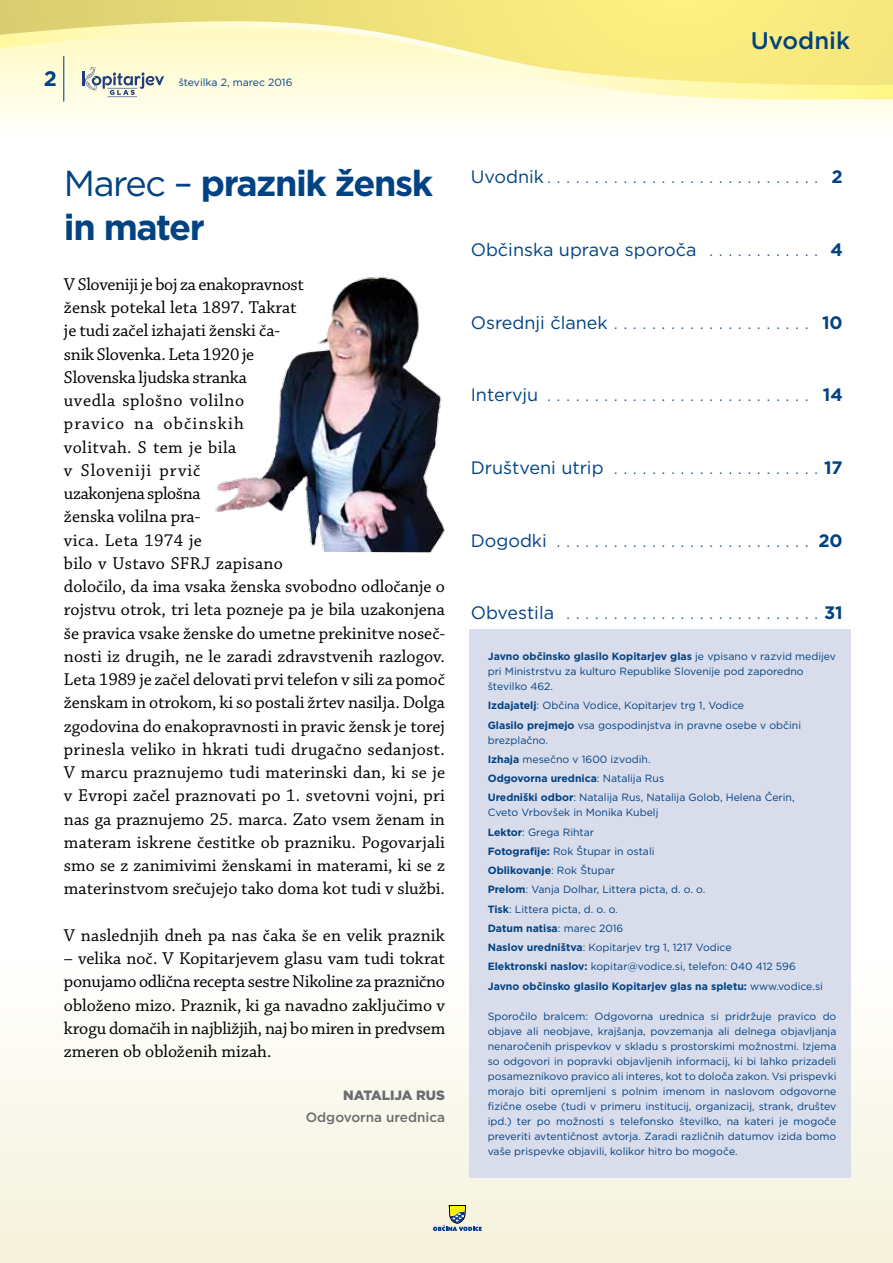
<style>
.page{position:relative;width:893px;height:1263px;background:#fff}
.page>*{position:absolute;margin:0;border:0;box-sizing:border-box;transform-origin:0 0}
.t1{font:700 36px/43.2px "Gotham OT";letter-spacing:-.04em;color:#004282}
.t2{font:500 24px "Gotham OT";color:#004282}
.t3{font:700 21px "Gotham OT";color:#004282}
.t4{font:18px/23.2px "Chaparral Pro";color:#000}
.t5{font:300 18px "Gotham OT";color:#004282}
.t6{font:18px "Gotham OT";color:#004282}
.t7{font:500 13.5px "Gotham OT";color:#6b6c6f}
.t8{font:900 13.5px "Gotham OT";color:#6b6c6f}
.t9{font:10.5px/19.2px "Gotham OT";color:#004282}
.s1{font-weight:400}
.s2{font-weight:700}
.s3{font-weight:300}
</style>
<div class="page">
<div style="left:0;top:0;width:893px;height:142px;background:#fffef4"></div>
<svg style="left:0;top:86px;width:893px;height:17px"></svg>
<svg style="left:0;top:0;width:893px;height:86px;background:#f8ee9c"></svg>
<div style="left:0;top:961px;width:893px;height:302px;background:linear-gradient(to bottom,#fefefe,#f5f2db)"></div>
<hr style="left:63px;top:56px;width:1px;height:46px;background:#004282">
<svg style="left:83px;top:67px;width:81px;height:31px;background:#cfd3c8"></svg>
<div style="left:469px;top:630px;width:381px;height:548px;background:#d9dceb"></div>
<svg style="left:433px;top:1205px;width:49px;height:26px"></svg>
<img style="left:215px;top:276px;width:230px;height:276px">
<h3 class="t3" style="left:44px;top:67px;width:15px">2</h3>
<p class="t9" style="left:179px;top:72px;width:115px">številka 2, marec 2016</p>
<h2 class="t2" style="left:751px;top:27px;width:101px">Uvodnik</h2>
<h1 class="t1" style="left:64px;top:161px;width:371px"><span class="s1">Marec –</span> praznik žensk in mater</h1>
<p class="t4" style="left:64px;top:273px;width:383px">V Sloveniji je boj za enakopravnost<br>žensk potekal leta 1897. Takrat<br>je tudi začel izhajati ženski ča-<br>snik Slovenka. Leta 1920 je<br>Slovenska ljudska stranka<br>uvedla splošno volilno<br>pravico na občinskih<br>volitvah. S tem je bila<br>v Sloveniji prvič<br>uzakonjena splošna<br>ženska volilna pra-<br>vica. Leta 1974 je<br>bilo v Ustavo SFRJ zapisano<br>določilo, da ima vsaka ženska svobodno odločanje o rojstvu otrok, tri leta pozneje pa je bila uzakonjena še pravica vsake ženske do umetne prekinitve noseč&shy;nosti iz drugih, ne le zaradi zdravstvenih razlogov.<br>Leta 1989 je začel delovati prvi telefon v sili za pomoč ženskam in otrokom, ki so postali žrtev nasilja. Dolga zgodovina do enakopravnosti in pravic žensk je torej prinesla veliko in hkrati tudi drugačno sedanjost.<br>V marcu praznujemo tudi materinski dan, ki se je v Evropi začel praznovati po 1. svetovni vojni, pri nas ga praznujemo 25. marca. Zato vsem ženam in materam iskrene čestitke ob prazniku. Pogovarjali smo se z zanimivimi ženskami in materami, ki se z materinstvom srečujejo tako doma kot tudi v službi.</p>
<h3 class="t4" style="left:64px;top:924px;width:382px">V naslednjih dneh pa nas čaka še en velik praznik</h3>
<p class="t4" style="left:64px;top:947px;width:383px;text-align:justify">– velika noč. V Kopitarjevem glasu vam tudi tokrat ponujamo odlična recepta sestre Nikoline za praznično obloženo mizo. Praznik, ki ga navadno zaključimo v krogu domačih in najbližjih, naj bo miren in predvsem zmeren ob obloženih mizah.</p>
<p class="t8" style="left:343px;top:1087px;width:103px">NATALIJA RUS</p>
<p class="t7" style="left:306px;top:1110px;width:141px">Odgovorna urednica</p>
<h3 class="t5" style="left:471px;top:167px;width:374px"><span class="s1">Uvodnik</span> . . . . . . . . . . . . . . . . . . . . . . . . . . . . . <span class="s2">2</span></h3>
<h3 class="t6" style="left:471px;top:240px;width:374px">Občinska uprava sporoča <span class="s3">. . . . . . . . . . . .</span> <span class="s2">4</span></h3>
<h3 class="t5" style="left:471px;top:312px;width:374px"><span class="s1">Osrednji članek</span> . . . . . . . . . . . . . . . . . . . . . <span class="s2">10</span></h3>
<h3 class="t5" style="left:471px;top:385px;width:374px"><span class="s1">Intervju</span> . . . . . . . . . . . . . . . . . . . . . . . . . . . . <span class="s2">14</span></h3>
<h3 class="t5" style="left:471px;top:458px;width:374px"><span class="s1">Društveni utrip</span> . . . . . . . . . . . . . . . . . . . . . <span class="s2">17</span></h3>
<h3 class="t5" style="left:471px;top:530px;width:374px"><span class="s1">Dogodki</span> . . . . . . . . . . . . . . . . . . . . . . . . . . <span class="s2">20</span></h3>
<h3 class="t5" style="left:471px;top:603px;width:374px"><span class="s1">Obvestila</span> . . . . . . . . . . . . . . . . . . . . . . . . . . <span class="s2">31</span></h3>
<p class="t9" style="left:488px;top:649px;width:350px;line-height:15px"><span class="s2">Javno občinsko glasilo Kopitarjev glas</span> je vpisano v razvid medijev pri Ministrstvu za kulturo Republike Slovenije pod zaporedno številko 462.</p>
<p class="t9" style="left:488px;top:696px;width:315px"><span class="s2">Izdajatelj</span>: Občina Vodice, Kopitarjev trg 1, Vodice<br><span class="s2">Glasilo prejmejo</span> vsa gospodinjstva in pravne osebe v občini</p>
<p class="t9" style="left:488px;top:730px;width:308px">brezplačno.<br><span class="s2">Izhaja</span> mesečno v 1600 izvodih.<br><span class="s2">Odgovorna urednica</span>: Natalija Rus<br><span class="s2">Uredniški odbor</span>: Natalija Rus, Natalija Golob, Helena Čerin,</p>
<p class="t9" style="left:488px;top:803px;width:337px">Cveto Vrbovšek in Monika Kubelj<br><span class="s2">Lektor</span>: Grega Rihtar<br><span class="s2">Fotografije:</span> Rok Štupar in ostali<br><span class="s2">Oblikovanje</span>: Rok Štupar<br><span class="s2">Prelom</span>: Vanja Dolhar, Littera picta, d. o. o.<br><span class="s2">Tisk</span>: Littera picta, d. o. o.<br><span class="s2">Datum natisa</span>: marec 2016<br><span class="s2">Naslov uredništva</span>: Kopitarjev trg 1, 1217 Vodice<br><span class="s2">Elektronski naslov:</span> kopitar@vodice.si, telefon: 040 412 596<br><span class="s2">Javno občinsko glasilo Kopitarjev glas na spletu:</span> www.vodice.si</p>
<p class="t9" style="left:488px;top:1008px;width:350px;line-height:15px;text-align:justify">Sporočilo bralcem: Odgovorna urednica si pridržuje pravico do objave ali neobjave, krajšanja, povzemanja ali delnega objavljanja nenaročenih prispevkov v skladu s prostorskimi možnostmi. Izjema so odgovori in popravki objavljenih informacij, ki bi lahko prizadeli posameznikovo pravico ali interes, kot to določa zakon. Vsi prispevki morajo biti opremljeni s polnim imenom in naslovom odgovorne fizične osebe (tudi v primeru institucij, organizacij, strank, društev ipd.) ter po možnosti s telefonsko številko, na kateri je mogoče preveriti avtentičnost avtorja. Zaradi različnih datumov izida bomo vaše prispevke objavili, kolikor hitro bo mogoče.</p>
</div>
